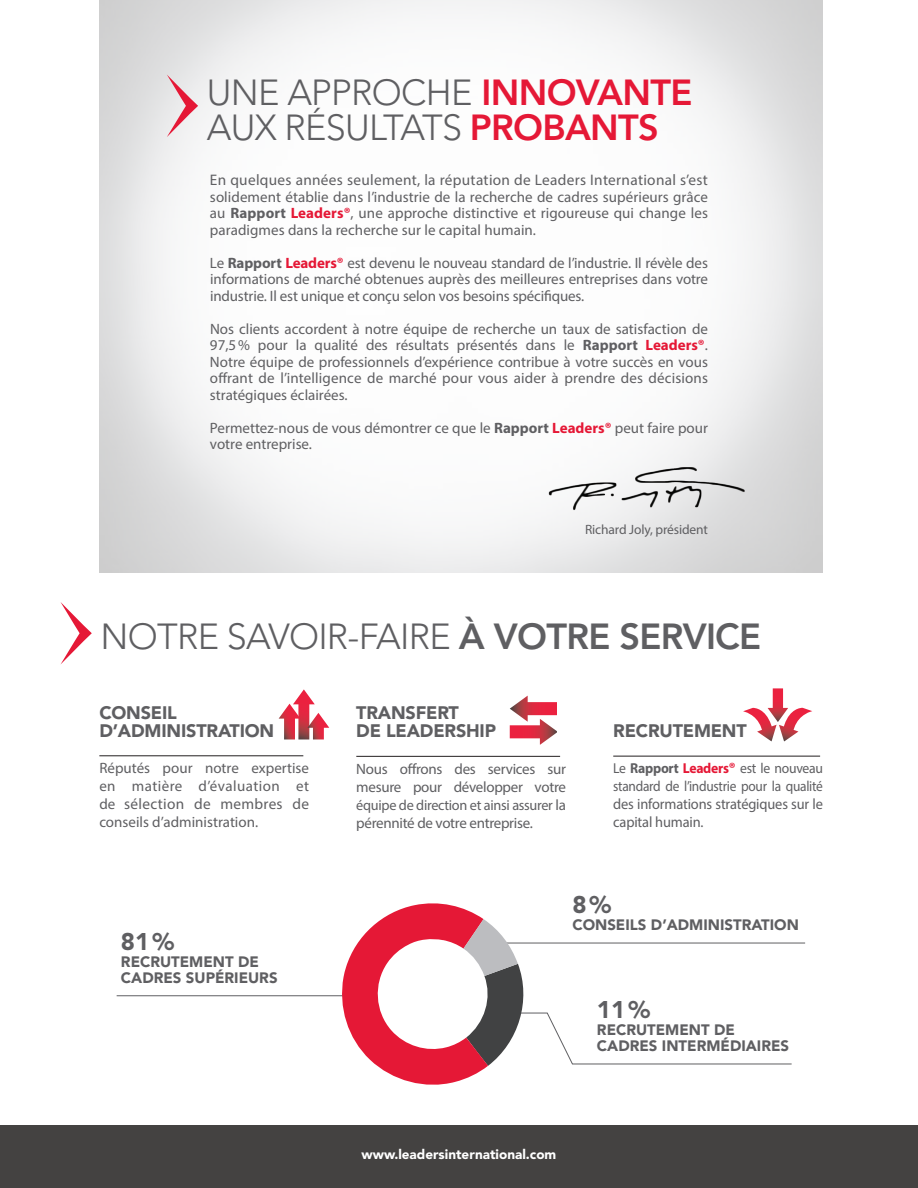
<style>
.page{position:relative;width:918px;height:1188px;background:#fff}
.page>*{position:absolute;margin:0;border:0;box-sizing:border-box;transform-origin:0 0}
.t1{font:300 36px/34.5px "Avenir LT Std";letter-spacing:-.02em;color:#5f5f62}
.t2{font:900 24px "Avenir LT Std";color:#5f5f62}
.t3{font:900 18px "Avenir LT Std";letter-spacing:-.01em;color:#5f5f62}
.t4{font:15.3px "Myriad Pro";letter-spacing:.02em;color:#5f5f62}
.t5{font:15px/16.5px "Myriad Pro";color:#5f5f62;text-align:justify}
.t6{font:900 15px/16.5px "Avenir LT Std";color:#5f5f62}
.t7{font:15px/18px "Myriad Pro";letter-spacing:-.02em;color:#5f5f62}
.t8{font:15px/18px "Myriad Pro";color:#5f5f62;scale:.96 1}
.t9{font:14.55px "Myriad Pro";letter-spacing:-.02em;color:#5f5f62;scale:.92 1}
.t10{font:14.55px "Myriad Pro";letter-spacing:-.02em;color:#5f5f62}
.t11{font:14.4px "Myriad Pro";letter-spacing:-.02em;color:#5f5f62;scale:.95 1}
.t12{font:900 13.5px "Avenir LT Std";color:#fff}
.t13{font:13.5px "Myriad Pro";letter-spacing:-.01em;color:#5f5f62}
.s1{font-weight:800;color:#e51836}
.s2{font-weight:700}
.s3{font-weight:700;color:#e51836}
.s4{font-weight:800}
.s5{font-size:15px}
.s6{font-weight:700;font-size:15px;color:#e51836}
</style>
<div class="page">
<svg style="left:279px;top:689px;width:50px;height:50px"></svg>
<svg style="left:167px;top:75px;width:31px;height:62px"></svg>
<svg style="left:60px;top:602px;width:32px;height:63px"></svg>
<div style="left:0;top:1125px;width:918px;height:63px;background:#444241"></div>
<img style="left:542px;top:461px;width:209px;height:55px">
<svg style="left:743px;top:688px;width:69px;height:53px"></svg>
<svg style="left:510px;top:696px;width:47px;height:49px"></svg>
<hr style="left:117px;top:996px;width:226px;height:1px;background:#5f5f62">
<hr style="left:505px;top:943px;width:300px;height:1px;background:#5f5f62">
<svg style="left:338px;top:903px;width:454px;height:182px"></svg>
<hr style="left:99px;top:756px;width:204px;height:1px;background:#231f20">
<hr style="left:356px;top:756px;width:204px;height:1px;background:#231f20">
<hr style="left:613px;top:756px;width:207px;height:1px;background:#231f20">
<p class="t1" style="left:207px;top:76px;width:487px">UNE APPROCHE <span class="s1">INNOVANTE<br></span>AUX RÉSULTATS <span class="s1">PROBANTS</span></p>
<p class="t4" style="left:210px;top:171px;width:500px">En quelques années seulement, la réputation de Leaders International s’est</p>
<p class="t5" style="left:210px;top:188px;width:500px">solidement établie dans l’industrie de la recherche de cadres supérieurs grâce au <span class="s2">Rapport</span> <span class="s3">Leaders®</span>, une approche distinctive et rigoureuse qui change les paradigmes dans la recherche sur le capital humain.</p>
<p class="t5" style="left:210px;top:254px;width:500px">Le <span class="s2">Rapport</span> <span class="s3">Leaders®</span> est devenu le nouveau standard de l’industrie. Il révèle des informations de marché obtenues auprès des meilleures entreprises dans votre industrie. Il est unique et conçu selon vos besoins spécifiques.</p>
<p class="t5" style="left:210px;top:320px;width:500px">Nos clients accordent à notre équipe de recherche un taux de satisfaction de 97,5% pour la qualité des résultats présentés dans le <span class="s2">Rapport</span> <span class="s3">Leaders®</span>.<br>Notre équipe de professionnels d’expérience contribue à votre succès en vous offrant de l’intelligence de marché pour vous aider à prendre des décisions stratégiques éclairées.</p>
<p class="t5" style="left:210px;top:419px;width:500px">Permettez-nous de vous démontrer ce que le <span class="s2">Rapport</span> <span class="s3">Leaders®</span> peut faire pour votre entreprise.</p>
<p class="t13" style="left:585px;top:521px;width:124px">Richard Joly, président</p>
<h1 class="t1" style="left:101px;top:619px;width:662px">NOTRE SAVOIR-FAIRE <span class="s4">À VOTRE SERVICE</span></h1>
<p class="t3" style="left:99px;top:702px;width:79px">CONSEIL</p>
<p class="t3" style="left:99px;top:720px;width:176px">D’ADMINISTRATION</p>
<p class="t5" style="left:99px;top:759px;width:211px;line-height:18px">Réputés pour notre expertise en matière d’évaluation et</p>
<p class="t4" style="left:99px;top:795px;width:211px"><span class="s5">de</span> sélection de membres de</p>
<p class="t5" style="left:99px;top:814px;width:160px">conseils d’administration.</p>
<p class="t2" style="left:121px;top:927px;width:55px">81%</p>
<p class="t6" style="left:121px;top:953px;width:158px">RECRUTEMENT DE<br>CADRES SUPÉRIEURS</p>
<p class="t3" style="left:356px;top:702px;width:104px">TRANSFERT</p>
<p class="t3" style="left:356px;top:720px;width:141px">DE LEADERSHIP</p>
<p class="t7" style="left:356px;top:759px;width:211px">Nous offrons des services sur mesure pour développer votre</p>
<p class="t10" style="left:356px;top:796px;width:211px">équipe de direction et ainsi assurer <span class="s5">la</span></p>
<p class="t7" style="left:356px;top:813px;width:178px">pérennité de votre entreprise.</p>
<p class="t3" style="left:613px;top:720px;width:135px">RECRUTEMENT</p>
<p class="t11" style="left:613px;top:759px;width:222px">Le <span class="s2">Rapport</span> <span class="s3">Leaders</span><span class="s6">®</span> est le nouveau</p>
<p class="t9" style="left:613px;top:777px;width:229px">standard de l’industrie pour la qualité</p>
<p class="t8" style="left:613px;top:795px;width:220px">des informations stratégiques sur le capital humain.</p>
<p class="t2" style="left:572px;top:891px;width:40px">8%</p>
<p class="t6" style="left:572px;top:916px;width:228px">CONSEILS D’ADMINISTRATION</p>
<p class="t12" style="left:362px;top:1146px;width:196px">www.leadersinternational.com</p>
<p class="t2" style="left:597px;top:995px;width:55px">11%</p>
<p class="t6" style="left:597px;top:1021px;width:194px">RECRUTEMENT DE<br>CADRES INTERMÉDIAIRES</p>
</div>
